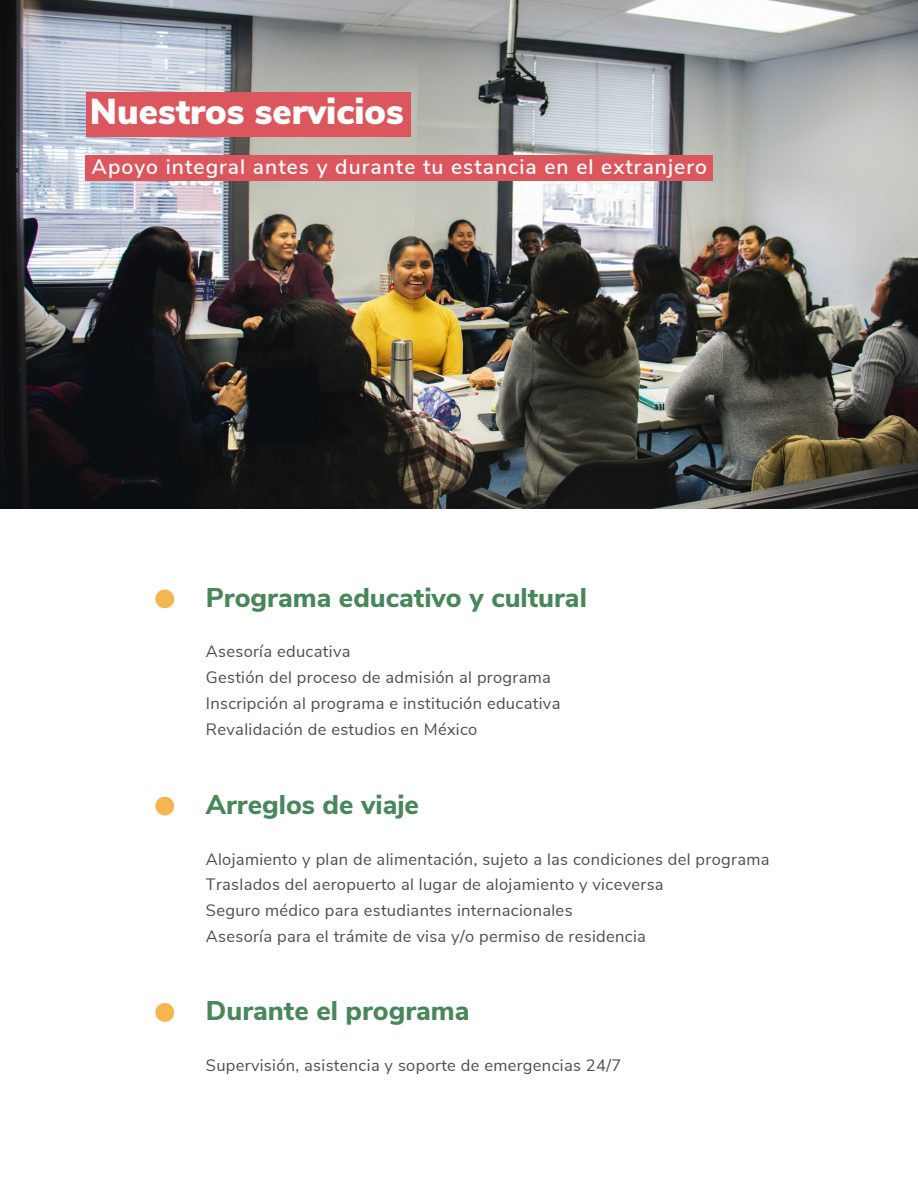
<style>
.page{position:relative;width:918px;height:1188px;background:#fff}
.page>*{position:absolute;margin:0;border:0;box-sizing:border-box;transform-origin:0 0}
.t1{font:900 36px "Nunito Sans";color:#fff}
.t2{font:800 27px "Nunito Sans";color:#478759}
.t3{font:600 21px "Nunito Sans";letter-spacing:.05em;color:#fff}
.t4{font:16.5px "Nunito Sans";letter-spacing:.02em;color:#514d4b}
</style>
<div class="page">
<img style="left:0;top:0;width:918px;height:508px">
<div style="left:86px;top:155px;width:627px;height:25px;background:#db565d"></div>
<div style="left:86px;top:92px;width:325px;height:45px;background:#db565d"></div>
<div style="left:155px;top:590px;width:19px;height:18px;background:#f5b54f;border-radius:50%"></div>
<div style="left:155px;top:797px;width:19px;height:18px;background:#f5b54f;border-radius:50%"></div>
<div style="left:155px;top:1003px;width:19px;height:19px;background:#f5b54f;border-radius:50%"></div>
<p class="t1" style="left:90px;top:88px;width:315px">Nuestros servicios</p>
<p class="t3" style="left:92px;top:152px;width:617px">Apoyo integral antes y durante tu estancia en el extranjero</p>
<p class="t2" style="left:206px;top:579px;width:383px">Programa educativo y cultural</p>
<p class="t4" style="left:206px;top:641px;width:146px">Asesoría educativa</p>
<p class="t4" style="left:206px;top:667px;width:347px">Gestión del proceso de admisión al programa</p>
<p class="t4" style="left:206px;top:692px;width:356px">Inscripción al programa e institución educativa</p>
<p class="t4" style="left:206px;top:718px;width:273px">Revalidación de estudios en México</p>
<p class="t2" style="left:206px;top:787px;width:215px">Arreglos de viaje</p>
<p class="t4" style="left:206px;top:848px;width:565px">Alojamiento y plan de alimentación, sujeto a las condiciones del programa</p>
<p class="t4" style="left:206px;top:874px;width:459px">Traslados del aeropuerto al lugar de alojamiento y viceversa</p>
<p class="t4" style="left:206px;top:900px;width:368px">Seguro médico para estudiantes internacionales</p>
<p class="t4" style="left:206px;top:926px;width:442px">Asesoría para el trámite de visa y/o permiso de residencia</p>
<p class="t2" style="left:206px;top:993px;width:265px">Durante el programa</p>
<p class="t4" style="left:206px;top:1054px;width:417px">Supervisión, asistencia y soporte de emergencias 24/7</p>
</div>
